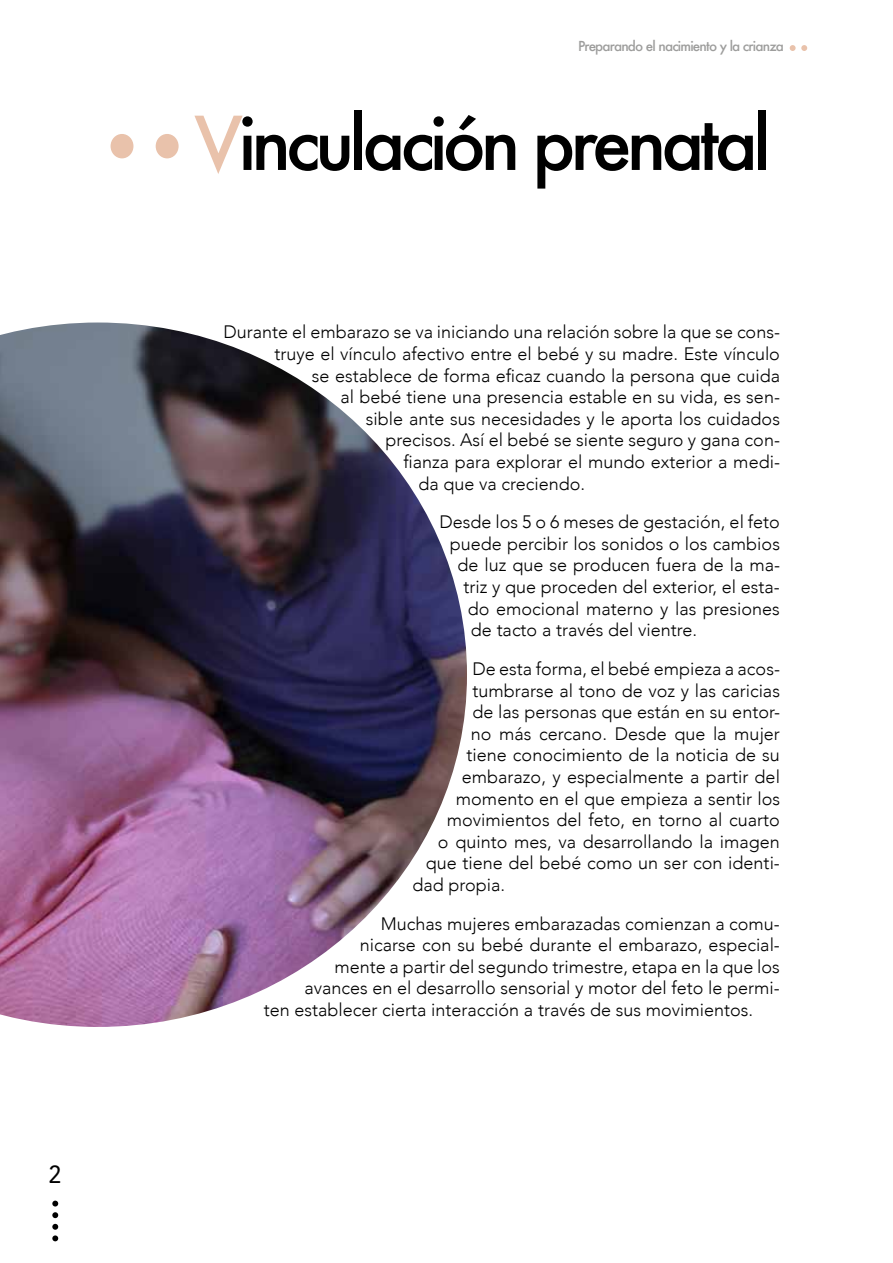
<style>
.page{position:relative;width:893px;height:1263px;background:#fff}
.page>*{position:absolute;margin:0;border:0;box-sizing:border-box;transform-origin:0 0}
.t1{font:500 72px "Futura";letter-spacing:-.07em;color:#000}
.t2{font:27px "Kohinoor Devanagari";color:#000}
.t3{font:300 18px "Avenir";color:#000}
.t4{font:500 13.5px "Futura";letter-spacing:-.06em;color:#9d9d9c}
.s1{color:#e9c2ab}
</style>
<div class="page">
<svg style="left:52px;top:1200px;width:6px;height:6px"></svg>
<svg style="left:52px;top:1212px;width:6px;height:6px"></svg>
<svg style="left:52px;top:1224px;width:6px;height:17px"></svg>
<svg style="left:790px;top:45px;width:17px;height:6px"></svg>
<img style="left:0;top:322px;width:467px;height:705px">
<div style="left:156px;top:134px;width:23px;height:24px;background:#e9c2ab;border-radius:50%"></div>
<div style="left:111px;top:134px;width:22px;height:24px;background:#e9c2ab;border-radius:50%"></div>
<h2 class="t2" style="left:49px;top:1157px;width:14px">2</h2>
<p class="t4" style="left:578px;top:37px;width:207px">Preparando el nacimiento y la crianza</p>
<h1 class="t1" style="left:194px;top:94px;width:578px"><span class="s1">V</span>inculación prenatal</h1>
<p class="t3" style="left:223px;top:322px;width:558px">Durante el embarazo se va iniciando una relación sobre la que se cons-</p>
<p class="t3" style="left:274px;top:343px;width:507px">truye el vínculo afectivo entre el bebé y su madre. Este vínculo</p>
<p class="t3" style="left:312px;top:365px;width:469px">se establece de forma eficaz cuando la persona que cuida</p>
<p class="t3" style="left:340px;top:386px;width:441px">al bebé tiene una presencia estable en su vida, es sen-</p>
<p class="t3" style="left:366px;top:408px;width:416px">sible ante sus necesidades y le aporta los cuidados</p>
<p class="t3" style="left:385px;top:430px;width:396px">precisos. Así el bebé se siente seguro y gana con-</p>
<p class="t3" style="left:403px;top:451px;width:378px">fianza para explorar el mundo exterior a medi-</p>
<p class="t3" style="left:418px;top:473px;width:168px">da que va creciendo.</p>
<p class="t3" style="left:439px;top:511px;width:342px">Desde los 5 o 6 meses de gestación, el feto</p>
<p class="t3" style="left:450px;top:533px;width:332px">puede percibir los sonidos o los cambios</p>
<p class="t3" style="left:457px;top:555px;width:324px">de luz que se producen fuera de la ma-</p>
<p class="t3" style="left:463px;top:576px;width:318px">triz y que proceden del exterior, el esta-</p>
<p class="t3" style="left:468px;top:598px;width:313px">do emocional materno y las presiones</p>
<p class="t3" style="left:471px;top:619px;width:228px">de tacto a través del vientre.</p>
<p class="t3" style="left:472px;top:658px;width:309px">De esta forma, el bebé empieza a acos-</p>
<p class="t3" style="left:472px;top:680px;width:309px">tumbrarse al tono de voz y las caricias</p>
<p class="t3" style="left:472px;top:701px;width:309px">de las personas que están en su entor-</p>
<p class="t3" style="left:471px;top:723px;width:311px">no más cercano. Desde que la mujer</p>
<p class="t3" style="left:466px;top:744px;width:315px">tiene conocimiento de la noticia de su</p>
<p class="t3" style="left:462px;top:766px;width:320px">embarazo, y especialmente a partir del</p>
<p class="t3" style="left:456px;top:788px;width:326px">momento en el que empieza a sentir los</p>
<p class="t3" style="left:447px;top:809px;width:335px">movimientos del feto, en torno al cuarto</p>
<p class="t3" style="left:438px;top:831px;width:343px">o quinto mes, va desarrollando la imagen</p>
<p class="t3" style="left:426px;top:852px;width:356px">que tiene del bebé como un ser con identi-</p>
<p class="t3" style="left:412px;top:874px;width:94px">dad propia.</p>
<p class="t3" style="left:381px;top:913px;width:401px">Muchas mujeres embarazadas comienzan a comu-</p>
<p class="t3" style="left:360px;top:934px;width:422px">nicarse con su bebé durante el embarazo, especial-</p>
<p class="t3" style="left:334px;top:956px;width:447px">mente a partir del segundo trimestre, etapa en la que los</p>
<p class="t3" style="left:304px;top:977px;width:477px">avances en el desarrollo sensorial y motor del feto le permi-</p>
<p class="t3" style="left:264px;top:999px;width:491px">ten establecer cierta interacción a través de sus movimientos.</p>
</div>
